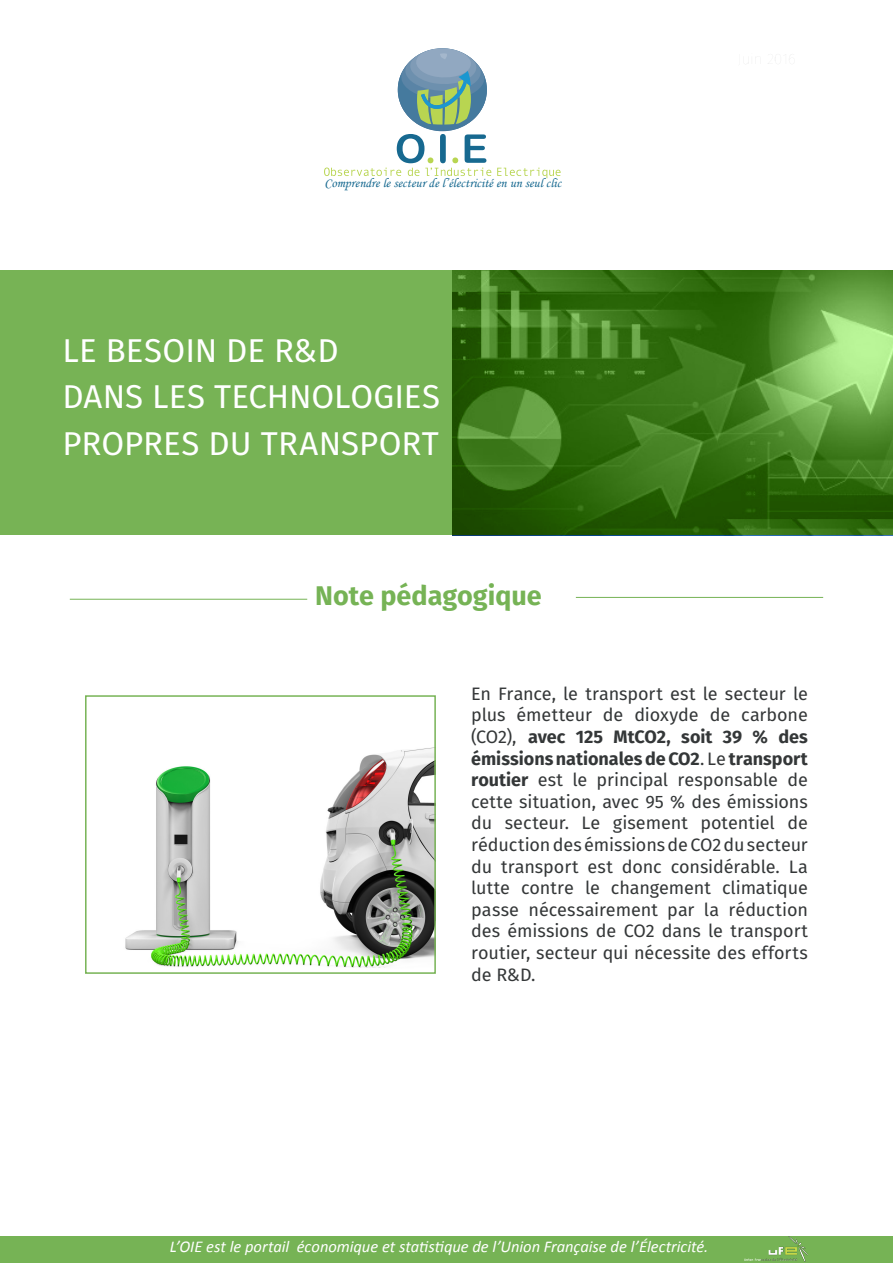
<style>
.page{position:relative;width:893px;height:1263px;background:#fff}
.page>*{position:absolute;margin:0;border:0;box-sizing:border-box;transform-origin:0 0}
.t1{font:33px/46.5px "Fira Sans";color:#fff}
.t2{font:700 27px "Fira Sans";color:#76b355}
.Fotolia_B{font:18px/21.6px "Fira Sans";letter-spacing:-.005em;color:#343738;text-align:justify}
.Fotolia_B-2{font:italic 16.5px "Calibri";color:#fff}
.t3{font:13.2px "Monotype Corsiva";letter-spacing:.005em;color:#176990}
.s1{font-weight:700}
</style>
<div class="page">
<div style="left:0;top:270px;width:893px;height:265px;background:#77b355"></div>
<div style="left:0;top:1236px;width:893px;height:27px;background:#76b355"></div>
<img style="left:452px;top:270px;width:441px;height:265px">
<hr style="left:70px;top:599px;width:237px;height:1px;background:#76b355">
<hr style="left:576px;top:597px;width:247px;height:1px;background:#76b355">
<svg style="left:497px;top:168px;width:64px;height:10px"></svg>
<svg style="left:324px;top:48px;width:167px;height:128px"></svg>
<img style="left:744px;top:1236px;width:63px;height:25px">
<img style="left:125px;top:747px;width:308px;height:221px">
<div style="left:85px;top:695px;width:351px;height:279px;border:2px solid #77b355"></div>
<p class="t3" style="left:324px;top:175px;width:238px">Comprendre le secteur de l’électricité en un seul clic</p>
<p class="t1" style="left:63px;top:326px;width:379px">LE BESOIN DE R&amp;D<br>DANS LES TECHNOLOGIES<br>PROPRES DU TRANSPORT</p>
<p class="t2" style="left:315px;top:573px;width:228px">Note pédagogique</p>
<p class="Fotolia_B" style="left:471px;top:682px;width:338px">En France, le transport est le secteur le plus émetteur de dioxyde de carbone (CO2), <span class="s1">avec 125 MtCO2, soit 39 % des émissions nationales de CO2</span>. Le <span class="s1">transport routier</span> est le principal responsable de cette situation, avec 95 % des émissions du secteur. Le gisement potentiel de réduction des émissions de CO2 du secteur du transport est donc considérable. La lutte contre le changement climatique passe nécessairement par la réduction des émissions de CO2 dans le transport routier, secteur qui nécessite des efforts de R&amp;D.</p>
<p class="Fotolia_B-2" style="left:170px;top:1235px;width:540px">L’OIE est le portail économique et statistique de l’Union Française de l’Électricité.</p>
</div>
